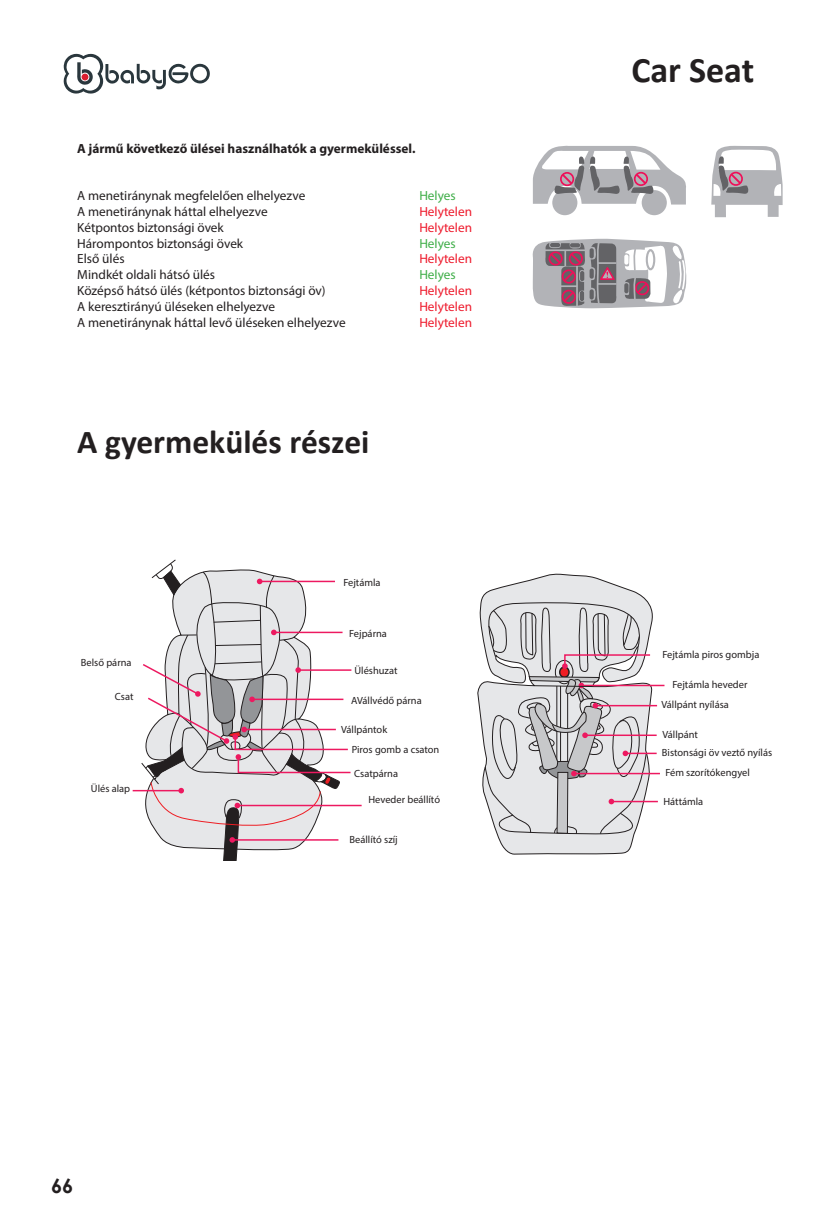
<style>
.page{position:relative;width:828px;height:1225px;background:#fff}
.page>*{position:absolute;margin:0;border:0;box-sizing:border-box;transform-origin:0 0}
.t1{font:700 36px "Calibri";color:#231f20}
.t2{font:700 33.4px "Calibri";color:#231f20}
.t3{font:700 20px "Century Gothic";color:#231f20}
.t4{font:13.2px "Myriad Pro";color:#231f20}
.t5{font:13.2px "Myriad Pro";color:#ee1b2d}
.t6{font:700 13.2px "Myriad Pro";color:#231f20}
.t7{font:13.2px "Myriad Pro";color:#40ae49}
.t8{font:10.4px/19.4px "Myriad Pro";color:#231f20}
</style>
<div class="page">
<svg style="left:477px;top:573px;width:179px;height:282px"></svg>
<hr style="left:133px;top:790px;width:48px;height:1px;background:#ed1960">
<hr style="left:237px;top:804px;width:125px;height:2px;background:#ed1960">
<svg style="left:140px;top:559px;width:212px;height:302px"></svg>
<hr style="left:595px;top:705px;width:62px;height:1px;background:#ed1960">
<hr style="left:581px;top:684px;width:83px;height:2px;background:#ed1960">
<hr style="left:585px;top:734px;width:71px;height:2px;background:#ed1960">
<hr style="left:625px;top:752px;width:31px;height:2px;background:#ed1960">
<hr style="left:574px;top:773px;width:86px;height:1px;background:#ed1960">
<hr style="left:611px;top:801px;width:47px;height:1px;background:#ed1960">
<svg style="left:483px;top:602px;width:168px;height:232px;background:#d0ccd0"></svg>
<div style="left:552px;top:190px;width:25px;height:25px;background:#b2b3b7;border-radius:50%"></div>
<div style="left:641px;top:190px;width:26px;height:25px;background:#b2b3b7;border-radius:50%"></div>
<svg style="left:533px;top:145px;width:153px;height:59px"></svg>
<svg style="left:711px;top:145px;width:71px;height:72px"></svg>
<svg style="left:532px;top:239px;width:155px;height:70px"></svg>
<svg style="left:63px;top:54px;width:147px;height:40px"></svg>
<p class="t6" style="left:77px;top:140px;width:340px">A jármű következő ülései használhatók a gyermeküléssel.</p>
<p class="t4" style="left:77px;top:188px;width:230px">A menetiránynak megfelelően elhelyezve</p>
<p class="t7" style="left:419px;top:188px;width:38px">Helyes</p>
<p class="t4" style="left:77px;top:203px;width:192px">A menetiránynak háttal elhelyezve</p>
<p class="t5" style="left:419px;top:203px;width:54px">Helytelen</p>
<p class="t4" style="left:77px;top:219px;width:148px">Kétpontos biztonsági övek</p>
<p class="t5" style="left:419px;top:219px;width:54px">Helytelen</p>
<p class="t4" style="left:77px;top:235px;width:167px">Hárompontos biztonsági övek</p>
<p class="t7" style="left:419px;top:235px;width:38px">Helyes</p>
<p class="t4" style="left:77px;top:251px;width:49px">Első ülés</p>
<p class="t5" style="left:419px;top:251px;width:54px">Helytelen</p>
<p class="t4" style="left:77px;top:267px;width:139px">Mindkét oldali hátsó ülés</p>
<p class="t7" style="left:419px;top:267px;width:38px">Helyes</p>
<p class="t4" style="left:77px;top:283px;width:250px">Középső hátsó ülés (kétpontos biztonsági öv)</p>
<p class="t5" style="left:419px;top:283px;width:54px">Helytelen</p>
<p class="t4" style="left:77px;top:298px;width:199px">A keresztirányú üléseken elhelyezve</p>
<p class="t5" style="left:419px;top:298px;width:54px">Helytelen</p>
<p class="t4" style="left:77px;top:314px;width:270px">A menetiránynak háttal levő üléseken elhelyezve</p>
<p class="t5" style="left:419px;top:314px;width:54px">Helytelen</p>
<h2 class="t2" style="left:77px;top:421px;width:294px">A gyermekülés részei</h2>
<p class="t8" style="left:81px;top:653px;width:52px">Belső párna</p>
<p class="t8" style="left:115px;top:686px;width:20px">Csat</p>
<p class="t8" style="left:91px;top:778px;width:41px">Ülés alap</p>
<h3 class="t3" style="left:51px;top:1171px;width:24px">66</h3>
<p class="t8" style="left:343px;top:572px;width:39px">Fejtámla</p>
<p class="t8" style="left:349px;top:624px;width:39px">Fejpárna</p>
<p class="t8" style="left:354px;top:660px;width:45px">Üléshuzat</p>
<p class="t8" style="left:351px;top:690px;width:72px">AVállvédő párna</p>
<p class="t8" style="left:352px;top:719px;width:89px;text-indent:-11px">Vállpántok<br>Piros gomb a csaton</p>
<p class="t8" style="left:354px;top:764px;width:45px">Csatpárna</p>
<p class="t8" style="left:368px;top:789px;width:73px">Heveder beállító</p>
<p class="t8" style="left:349px;top:830px;width:50px">Beállító szíj</p>
<h1 class="t1" style="left:631px;top:47px;width:124px">Car Seat</h1>
<p class="t8" style="left:662px;top:644px;width:98px">Fejtámla piros gombja</p>
<p class="t8" style="left:661px;top:675px;width:88px;text-indent:11px">Fejtámla heveder<br>Vállpánt nyílása</p>
<p class="t8" style="left:662px;top:725px;width:112px;line-height:17.8px">Vállpánt<br>Bistonsági öv veztő nyílás</p>
<p class="t8" style="left:665px;top:762px;width:86px">Fém szorítókengyel</p>
<p class="t8" style="left:663px;top:792px;width:41px">Háttámla</p>
</div>
